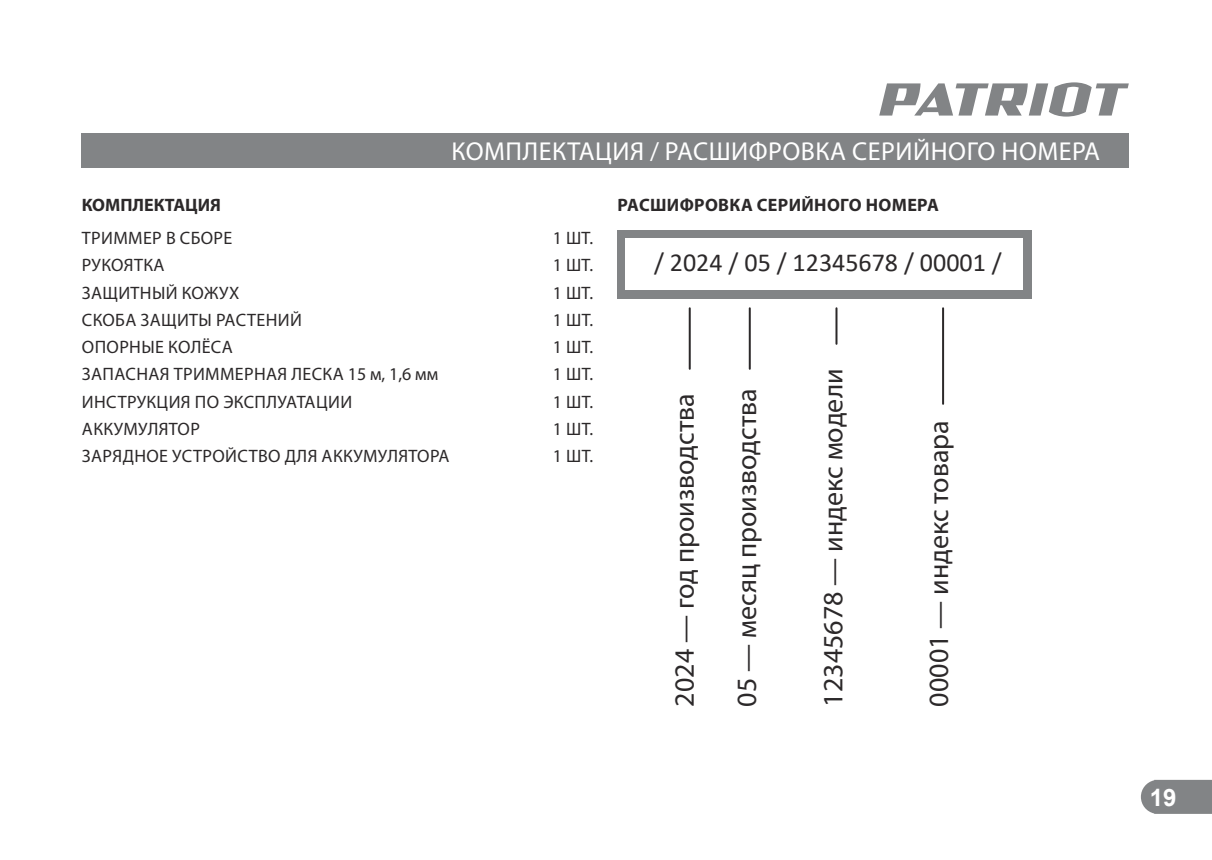
<style>
.page{position:relative;width:1212px;height:860px;background:#fff}
.page>*{position:absolute;margin:0;border:0;box-sizing:border-box;transform-origin:0 0}
.t1{font:28px "Myriad Pro";color:#2c292a}
.t2{font:26px "Myriad Pro";letter-spacing:.02em;color:#fff}
.t3{font:26px "Calibri";color:#2c292a}
.t4{font:700 24px "Arial";color:#fff}
.t5{font:18px "Myriad Pro";letter-spacing:.02em;color:#2c292a}
.t6{font:700 18px "Myriad Pro";letter-spacing:.02em;color:#2c292a}
.t7{font:700 18px "Myriad Pro";color:#2c292a}
</style>
<div class="page">
<svg style="left:1140px;top:780px;width:71px;height:34px;background:#8a8c8e"></svg>
<svg style="left:879px;top:82px;width:249px;height:35px"></svg>
<div style="left:82px;top:133px;width:1046px;height:34px;background:#828486"></div>
<hr style="left:688px;top:308px;width:2px;height:61px;background:#2c292a">
<hr style="left:748px;top:308px;width:2px;height:61px;background:#2c292a">
<hr style="left:835px;top:308px;width:2px;height:36px;background:#2c292a">
<hr style="left:942px;top:308px;width:2px;height:96px;background:#2c292a">
<div style="left:617px;top:230px;width:414px;height:68px;background:#828486"></div>
<div style="left:625px;top:239px;width:397px;height:51px;background:#fff"></div>
<h2 class="t2" style="left:451px;top:139px;width:650px">КОМПЛЕКТАЦИЯ / РАСШИФРОВКА СЕРИЙНОГО НОМЕРА</h2>
<p class="t7" style="left:82px;top:196px;width:141px">КОМПЛЕКТАЦИЯ</p>
<p class="t5" style="left:82px;top:229px;width:152px">ТРИММЕР В СБОРЕ</p>
<p class="t5" style="left:552px;top:229px;width:42px">1 ШТ.</p>
<p class="t5" style="left:82px;top:256px;width:84px">РУКОЯТКА</p>
<p class="t5" style="left:552px;top:256px;width:42px">1 ШТ.</p>
<p class="t5" style="left:82px;top:284px;width:159px">ЗАЩИТНЫЙ КОЖУХ</p>
<p class="t5" style="left:553px;top:284px;width:42px">1 ШТ.</p>
<p class="t5" style="left:82px;top:311px;width:221px">СКОБА ЗАЩИТЫ РАСТЕНИЙ</p>
<p class="t5" style="left:553px;top:311px;width:42px">1 ШТ.</p>
<p class="t5" style="left:82px;top:338px;width:152px">ОПОРНЫЕ КОЛЁСА</p>
<p class="t5" style="left:553px;top:338px;width:42px">1 ШТ.</p>
<p class="t5" style="left:82px;top:365px;width:358px">ЗАПАСНАЯ ТРИММЕРНАЯ ЛЕСКА 15 м, 1,6 мм</p>
<p class="t5" style="left:553px;top:365px;width:42px">1 ШТ.</p>
<p class="t5" style="left:82px;top:393px;width:272px">ИНСТРУКЦИЯ ПО ЭКСПЛУАТАЦИИ</p>
<p class="t5" style="left:553px;top:393px;width:42px">1 ШТ.</p>
<p class="t5" style="left:82px;top:420px;width:119px">АККУМУЛЯТОР</p>
<p class="t5" style="left:553px;top:420px;width:42px">1 ШТ.</p>
<p class="t5" style="left:82px;top:447px;width:369px">ЗАРЯДНОЕ УСТРОЙСТВО ДЛЯ АККУМУЛЯТОРА</p>
<p class="t5" style="left:553px;top:447px;width:42px">1 ШТ.</p>
<p class="t6" style="left:617px;top:196px;width:323px">РАСШИФРОВКА СЕРИЙНОГО НОМЕРА</p>
<h2 class="t3" style="left:654px;top:252px;width:349px">/ 2024 / 05 / 12345678 / 00001 /</h2>
<h1 class="t1" style="left:670px;top:706px;width:315px;rotate:-90deg">2024 — год производства</h1>
<h1 class="t1" style="left:733px;top:706px;width:320px;rotate:-90deg">05 — месяц производства</h1>
<h1 class="t1" style="left:819px;top:706px;width:339px;rotate:-90deg">12345678 — индекс модели</h1>
<h1 class="t1" style="left:925px;top:706px;width:288px;rotate:-90deg">00001 — индекс товара</h1>
<h3 class="t4" style="left:1149px;top:783px;width:28px">19</h3>
</div>
